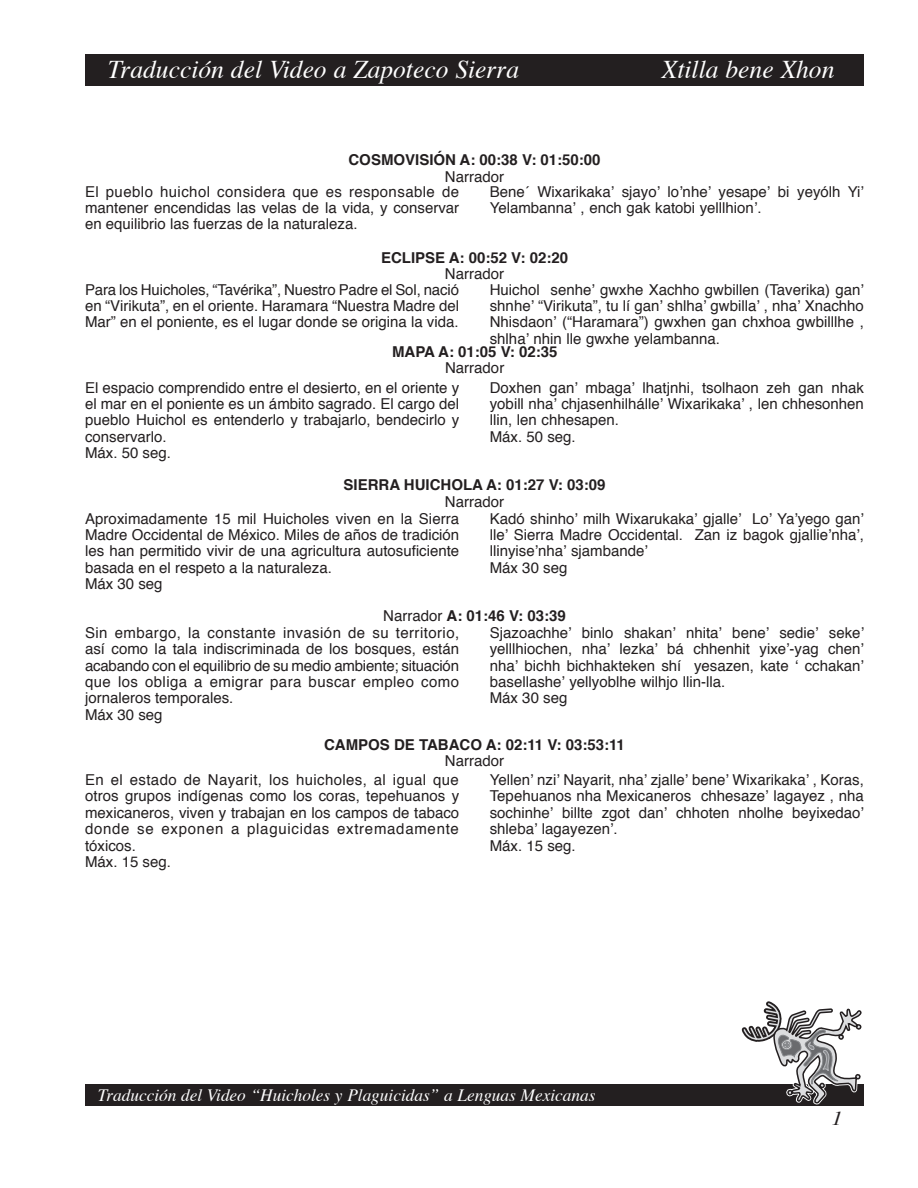
<style>
.page{position:relative;width:918px;height:1188px;background:#fff}
.page>*{position:absolute;margin:0;border:0;box-sizing:border-box;transform-origin:0 0}
.t1{font:italic 25.5px "Times";color:#fff}
.t2{font:italic 19.5px "Times";color:#231f20;scale:1.15 1}
.t3{font:italic 17.25px "Times";color:#fff}
.t4{font:15px/16.4px "Helvetica";color:#231f20}
.t5{font:700 15px "Helvetica";color:#231f20}
.s1{font-weight:400}
</style>
<div class="page">
<div style="left:85px;top:54px;width:779px;height:32px;background:#231f20"></div>
<div style="left:86px;top:1084px;width:778px;height:22px;background:#231f20"></div>
<svg style="left:741px;top:1001px;width:121px;height:103px"></svg>
<h1 class="t1" style="left:108px;top:47px;width:413px">Traducción del Video a Zapoteco Sierra</h1>
<h1 class="t1" style="left:662px;top:47px;width:174px">Xtilla bene Xhon</h1>
<p class="t5" style="left:349px;top:146px;width:254px">COSMOVISIÓN A: 00:38 V: 01:50:00</p>
<p class="t4" style="left:445px;top:168px;width:61px">Narrador</p>
<p class="t4" style="left:85px;top:183px;width:376px;text-align:justify">El pueblo huichol considera que es responsable de mantener encendidas las velas de la vida, y conservar en equilibrio las fuerzas de la naturaleza.</p>
<p class="t4" style="left:490px;top:183px;width:376px">Bene´ Wixarikaka’ sjayo’ lo’nhe’ yesape’ bi yeyólh Yi’<br>Yelambanna’ , ench gak katobi yelllhion’.</p>
<p class="t5" style="left:381px;top:244px;width:189px">ECLIPSE A: 00:52 V: 02:20</p>
<p class="t4" style="left:445px;top:265px;width:61px">Narrador</p>
<p class="t4" style="left:85px;top:281px;width:376px;text-align:justify">Para los Huicholes, “Tavérika”, Nuestro Padre el Sol, nació en “Virikuta”, en el oriente. Haramara “Nuestra Madre del Mar” en el poniente, es el lugar donde se origina la vida.</p>
<p class="t4" style="left:490px;top:281px;width:376px;text-align:justify">Huichol senhe’ gwxhe Xachho gwbillen (Taverika) gan’ shnhe’ “Virikuta”, tu lí gan’ shlha’ gwbilla’ , nha’ Xnachho Nhisdaon’ (“Haramara”) gwxhen gan chxhoa gwbilllhe , shlha’ nhin lle gwxhe yelambanna.</p>
<p class="t4" style="left:490px;top:379px;width:376px">Doxhen gan’ mbaga’ lhatjnhi, tsolhaon zeh gan nhak yobill nha’ chjasenhilhálle’ Wixarikaka’ , len chhesonhen llin, len chhesapen.<br>Máx. 50 seg.</p>
<p class="t5" style="left:392px;top:338px;width:167px">MAPA A: 01:05 V: 02:35</p>
<p class="t4" style="left:445px;top:359px;width:61px">Narrador</p>
<p class="t4" style="left:85px;top:379px;width:376px">El espacio comprendido entre el desierto, en el oriente y el mar en el poniente es un ámbito sagrado. El cargo del pueblo Huichol es entenderlo y trabajarlo, bendecirlo y conservarlo.<br>Máx. 50 seg.</p>
<p class="t5" style="left:344px;top:472px;width:263px">SIERRA HUICHOLA A: 01:27 V: 03:09</p>
<p class="t4" style="left:445px;top:493px;width:61px">Narrador</p>
<p class="t4" style="left:85px;top:510px;width:376px">Aproximadamente 15 mil Huicholes viven en la Sierra Madre Occidental de México. Miles de años de tradición les han permitido vivir de una agricultura autosuficiente basada en el respeto a la naturaleza.<br>Máx 30 seg</p>
<p class="t4" style="left:85px;top:624px;width:376px">Sin embargo, la constante invasión de su territorio, así como la tala indiscriminada de los bosques, están acabando con el equilibrio de su medio ambiente; situación que los obliga a emigrar para buscar empleo como jornaleros temporales.<br>Máx 30 seg</p>
<p class="t4" style="left:490px;top:510px;width:376px">Kadó shinho’ milh Wixarukaka’ gjalle’ Lo’ Ya’yego gan’ lle’ Sierra Madre Occidental. Zan iz bagok gjallie’nha’, llinyise’nha’ sjambande’<br>Máx 30 seg</p>
<p class="t5" style="left:383px;top:602px;width:184px"><span class="s1">Narrador</span> A: 01:46 V: 03:39</p>
<p class="t4" style="left:490px;top:624px;width:376px">Sjazoachhe’ binlo shakan’ nhita’ bene’ sedie’ seke’ yelllhiochen, nha’ lezka’ bá chhenhit yixe’-yag chen’ nha’ bichh bichhakteken shí yesazen, kate ‘ cchakan’ basellashe’ yellyoblhe wilhjo llin-lla.<br>Máx 30 seg</p>
<p class="t5" style="left:324px;top:731px;width:302px">CAMPOS DE TABACO A: 02:11 V: 03:53:11</p>
<p class="t4" style="left:445px;top:752px;width:61px">Narrador</p>
<p class="t4" style="left:85px;top:771px;width:376px">En el estado de Nayarit, los huicholes, al igual que otros grupos indígenas como los coras, tepehuanos y mexicaneros, viven y trabajan en los campos de tabaco donde se exponen a plaguicidas extremadamente tóxicos.<br>Máx. 15 seg.</p>
<p class="t4" style="left:490px;top:771px;width:376px">Yellen’ nzi’ Nayarit, nha’ zjalle’ bene’ Wixarikaka’ , Koras, Tepehuanos nha Mexicaneros chhesaze’ lagayez , nha sochinhe’ billte zgot dan’ chhoten nholhe beyixedao’ shleba’ lagayezen’.<br>Máx. 15 seg.</p>
<p class="t3" style="left:98px;top:1079px;width:499px">Traducción del Video “Huicholes y Plaguicidas” a Lenguas Mexicanas</p>
<h2 class="t2" style="left:831px;top:1101px;width:11px">1</h2>
</div>
